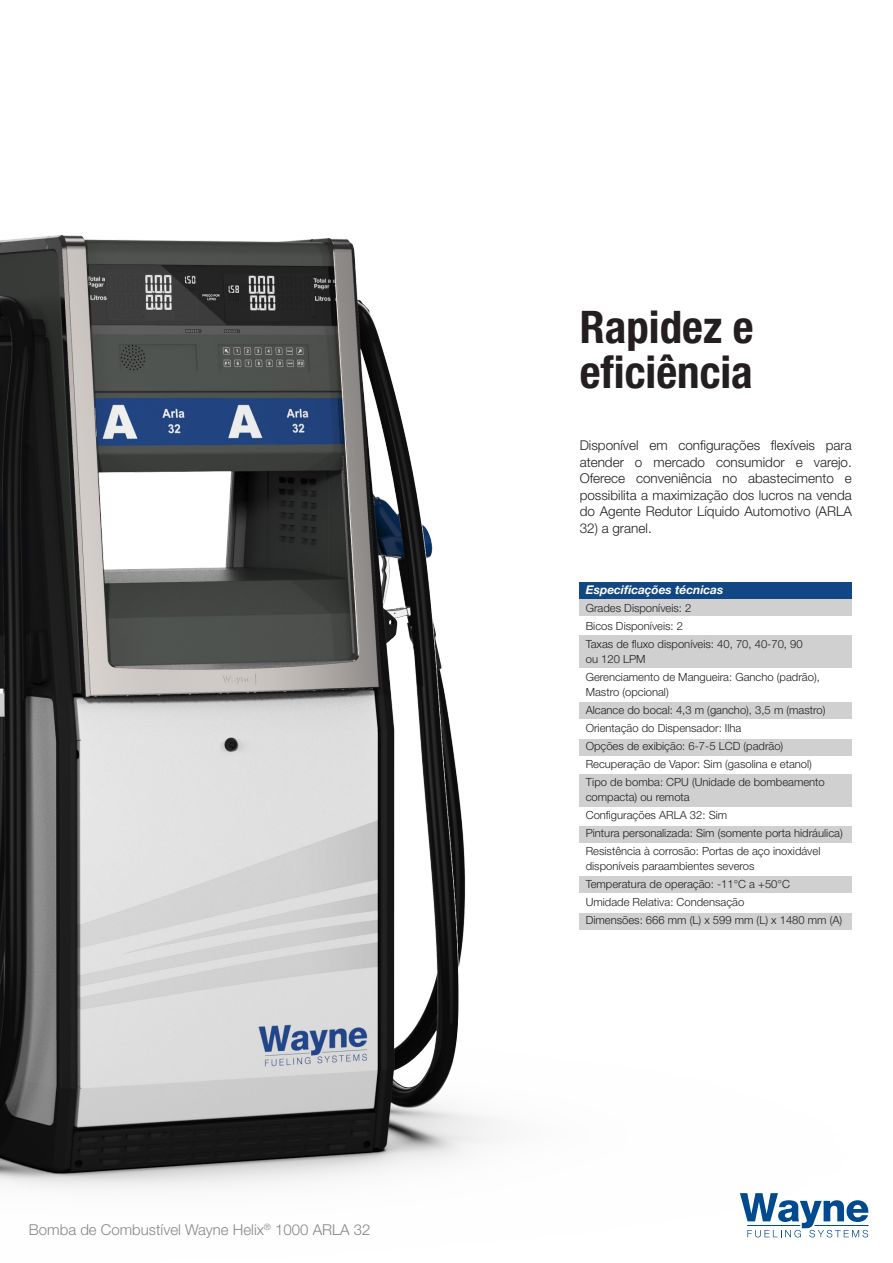
<style>
.page{position:relative;width:893px;height:1263px;background:#fff}
.page>*{position:absolute;margin:0;border:0;box-sizing:border-box;transform-origin:0 0}
.t1{font:700 condensed 45px "Helvetica Neue LT Std";color:#231f20}
.t2{font:300 15px "Helvetica Neue LT Std";color:#808285}
.t3{font:300 13.5px/16.5px "Helvetica Neue LT Std";color:#231f20;text-align:justify}
.t4{font:italic 700 12px "Helvetica Neue LT Std";color:#fff}
.t5{font:300 11.25px "Helvetica Neue LT Std";color:#231f20}
</style>
<div class="page">
<img style="left:0;top:235px;width:869px;height:1003px">
<p class="t2" style="left:29px;top:1221px;width:343px">Bomba de Combustível Wayne Helix<sup>®</sup> 1000 ARLA 32</p>
<p class="t1" style="left:580px;top:300px;width:176px">Rapidez e</p>
<p class="t1" style="left:580px;top:345px;width:175px">eficiência</p>
<p class="t3" style="left:580px;top:437px;width:274px">Disponível em configurações flexíveis para atender o mercado consumidor e varejo.<br>Oferece conveniência no abastecimento e possibilita a maximização dos lucros na venda do Agente Redutor Líquido Automotivo (ARLA</p>
<p class="t3" style="left:580px;top:519px;width:74px">32) a granel.</p>
<p class="t4" style="left:586px;top:583px;width:139px">Especificações técnicas</p>
<p class="t5" style="left:586px;top:601px;width:107px">Grades Disponíveis: 2</p>
<p class="t5" style="left:586px;top:619px;width:99px">Bicos Disponíveis: 2</p>
<p class="t5" style="left:586px;top:637px;width:218px">Taxas de fluxo disponíveis: 40, 70, 40-70, 90</p>
<p class="t5" style="left:586px;top:652px;width:61px">ou 120 LPM</p>
<p class="t5" style="left:586px;top:670px;width:236px">Gerenciamento de Mangueira: Gancho (padrão),</p>
<p class="t5" style="left:586px;top:685px;width:84px">Mastro (opcional)</p>
<p class="t5" style="left:586px;top:703px;width:241px">Alcance do bocal: 4,3 m (gancho), 3,5 m (mastro)</p>
<p class="t5" style="left:586px;top:721px;width:157px">Orientação do Dispensador: Ilha</p>
<p class="t5" style="left:586px;top:739px;width:199px">Opções de exibição: 6-7-5 LCD (padrão)</p>
<p class="t5" style="left:586px;top:757px;width:228px">Recuperação de Vapor: Sim (gasolina e etanol)</p>
<p class="t5" style="left:586px;top:775px;width:241px">Tipo de bomba: CPU (Unidade de bombeamento</p>
<p class="t5" style="left:586px;top:790px;width:106px">compacta) ou remota</p>
<p class="t5" style="left:586px;top:808px;width:143px">Configurações ARLA 32: Sim</p>
<p class="t5" style="left:586px;top:826px;width:258px">Pintura personalizada: Sim (somente porta hidráulica)</p>
<p class="t5" style="left:586px;top:844px;width:236px">Resistência à corrosão: Portas de aço inoxidável</p>
<p class="t5" style="left:586px;top:859px;width:170px">disponíveis paraambientes severos</p>
<p class="t5" style="left:586px;top:877px;width:206px">Temperatura de operação: -11°C a +50°C</p>
<p class="t5" style="left:586px;top:895px;width:160px">Umidade Relativa: Condensação</p>
<p class="t5" style="left:586px;top:913px;width:258px">Dimensões: 666 mm (L) x 599 mm (L) x 1480 mm (A)</p>
</div>
